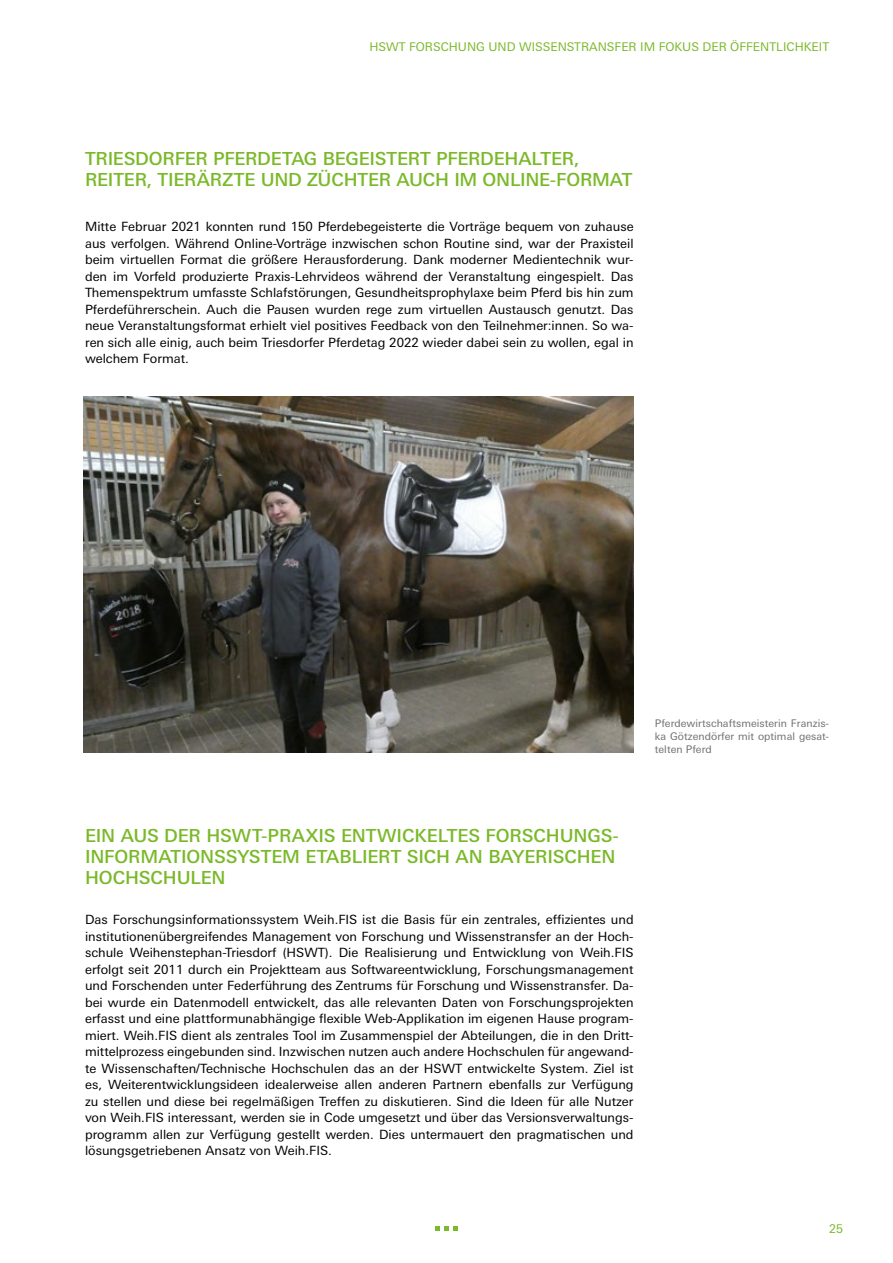
<style>
.page{position:relative;width:893px;height:1263px;background:#fff}
.page>*{position:absolute;margin:0;border:0;box-sizing:border-box;transform-origin:0 0}
.Headline_3{font:500 18px/21px "Univers Next Pro";letter-spacing:-.01em;color:#7ab929}
.Body{font:12.75px/16.5px "Univers Next Pro";color:#000;text-align:justify}
.t1{font:12px "Univers Next Pro";color:#7ab929}
.t2{font:10.5px/12.6px "Univers Next Pro";letter-spacing:.005em;color:#706f6f;text-align:justify}
</style>
<div class="page">
<svg style="left:436px;top:1226px;width:21px;height:5px"></svg>
<img style="left:84px;top:396px;width:550px;height:356px">
<p class="t1" style="left:369px;top:40px;width:461px">HSWT Forschung und Wissenstransfer im Fokus der Öffentlichkeit</p>
<h3 class="Headline_3" style="left:85px;top:148px;width:549px">TRIESDORFER PFERDETAG BEGEISTERT PFERDEHALTER,<br>REITER, TIERÄRZTE UND ZÜCHTER AUCH IM ONLINE-FORMAT</h3>
<p class="Body" style="left:85px;top:219px;width:550px">Mitte Februar 2021 konnten rund 150 Pferdebegeisterte die Vorträge bequem von zuhause aus verfolgen. Während Online-Vorträge inzwischen schon Routine sind, war der Praxisteil beim virtuellen Format die größere Herausforderung. Dank moderner Medientechnik wur&shy;den im Vorfeld produzierte Praxis-Lehrvideos während der Veranstaltung eingespielt. Das Themenspektrum umfasste Schlafstörungen, Gesundheitsprophylaxe beim Pferd bis hin zum Pferdeführerschein. Auch die Pausen wurden rege zum virtuellen Austausch genutzt. Das neue Veranstaltungsformat erhielt viel positives Feedback von den Teilnehmer:innen. So wa&shy;ren sich alle einig, auch beim Triesdorfer Pferdetag 2022 wieder dabei sein zu wollen, egal in welchem Format.</p>
<p class="t2" style="left:655px;top:717px;width:176px">Pferdewirtschaftsmeisterin Franzis&shy;ka Götzendörfer mit optimal gesat&shy;telten Pferd</p>
<h3 class="Headline_3" style="left:85px;top:825px;width:535px">EIN AUS DER HSWT-PRAXIS ENTWICKELTES FORSCHUNGS-<br>INFORMATIONSSYSTEM ETABLIERT SICH AN BAYERISCHEN<br>HOCHSCHULEN</h3>
<p class="Body" style="left:85px;top:912px;width:550px;text-align:left">Das Forschungsinformationssystem Weih.FIS ist die Basis für ein zentrales, effizientes und institutionenübergreifendes Management von Forschung und Wissenstransfer an der Hoch&shy;schule Weihenstephan-Triesdorf (HSWT). Die Realisierung und Entwicklung von Weih.FIS erfolgt seit 2011 durch ein Projektteam aus Softwareentwicklung, Forschungsmanagement und Forschenden unter Federführung des Zentrums für Forschung und Wissenstransfer. Da&shy;bei wurde ein Datenmodell entwickelt, das alle relevanten Daten von Forschungsprojekten erfasst und eine plattformunabhängige flexible Web-Applikation im eigenen Hause program&shy;miert. Weih.FIS dient als zentrales Tool im Zusammenspiel der Abteilungen, die in den Dritt&shy;mittelprozess eingebunden sind. I nzwischen nutzen auch andere Hochschulen für angewand&shy;te Wissenschaften/Technische Hochschulen das an der HSWT entwickelte System. Ziel ist es, Weiterentwicklungsideen idealerweise allen anderen Partnern ebenfalls zur Verfügung zu stellen und diese bei regelmäßigen Treffen zu diskutieren. Sind die Ideen für alle N utzer von Weih.FIS interessant, werden sie in Code umgesetzt und über das Versionsverwaltungs&shy;programm allen zur Verfügung gestellt werden. Dies untermauert den pragmatischen und lösungsgetriebenen Ansatz von Weih.FIS.</p>
<p class="t1" style="left:829px;top:1222px;width:15px">25</p>
</div>
